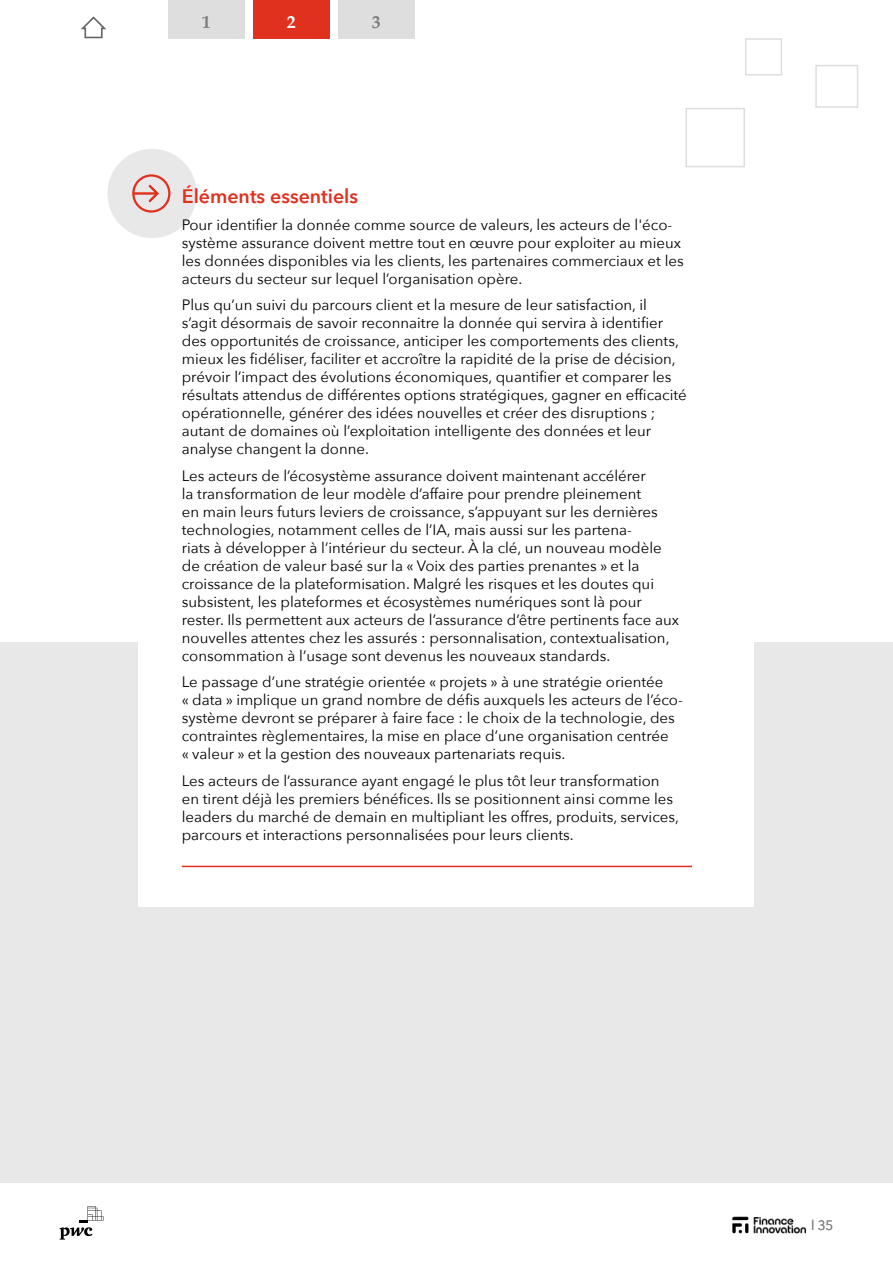
<style>
.page{position:relative;width:893px;height:1263px;background:#fff}
.page>*{position:absolute;margin:0;border:0;box-sizing:border-box;transform-origin:0 0}
.t1{font:600 19.5px "Avenir Next";color:#e0301e}
.t2{font:700 18px "Palatino";color:#7d7d7d}
.t3{font:700 18px "Palatino";color:#fff}
.t4{font:15px/18px "Avenir Next";color:#000}
.t5{font:13.5px "Avenir Next";color:#7d7d7d}
</style>
<div class="page">
<svg style="left:60px;top:1206px;width:44px;height:33px"></svg>
<img style="left:733px;top:1216px;width:72px;height:18px">
<div style="left:0;top:642px;width:893px;height:540px;background:#e8e8e8"></div>
<div style="left:139px;top:563px;width:615px;height:344px;background:#fff"></div>
<div style="left:107px;top:149px;width:90px;height:89px;background:#e8e8e8;border-radius:50%"></div>
<svg style="left:132px;top:174px;width:38px;height:39px"></svg>
<hr style="left:182px;top:866px;width:510px;height:1px;background:#e0301e">
<div style="left:685px;top:108px;width:60px;height:59px;border:2px solid #dedede"></div>
<div style="left:815px;top:65px;width:43px;height:43px;border:2px solid #dedede"></div>
<div style="left:745px;top:38px;width:37px;height:37px;border:2px solid #dedede"></div>
<svg style="left:81px;top:16px;width:25px;height:22px"></svg>
<div style="left:253px;top:0;width:77px;height:38px;background:#e0301e"></div>
<div style="left:338px;top:0;width:77px;height:38px;background:#dedede"></div>
<div style="left:168px;top:0;width:76px;height:38px;background:#dedede"></div>
<p class="t2" style="left:202px;top:6px;width:10px">1</p>
<p class="t3" style="left:287px;top:6px;width:10px">2</p>
<p class="t2" style="left:372px;top:6px;width:10px">3</p>
<h1 class="t1" style="left:182px;top:179px;width:178px">Éléments essentiels</h1>
<p class="t4" style="left:182px;top:215px;width:503px">Pour identifier la donnée comme source de valeurs, les acteurs de l'éco&shy;système assurance doivent mettre tout en œuvre pour exploiter au mieux les données disponibles via les clients, les partenaires commerciaux et les acteurs du secteur sur lequel l’organisation opère.</p>
<p class="t4" style="left:182px;top:295px;width:506px">Plus qu’un suivi du parcours client et la mesure de leur satisfaction, il<br>s’agit désormais de savoir reconnaitre la donnée qui servira à identifier des opportunités de croissance, anticiper les comportements des clients, mieux les fidéliser, faciliter et accroître la rapidité de la prise de décision, prévoir l’impact des évolutions économiques, quantifier et comparer les résultats attendus de différentes options stratégiques, gagner en efficacité opérationnelle, générer des idées nouvelles et créer des disruptions ; autant de domaines où l’exploitation intelligente des données et leur analyse changent la donne.</p>
<p class="t4" style="left:182px;top:466px;width:499px">Les acteurs de l’écosystème assurance doivent maintenant accélérer<br>la transformation de leur modèle d’affaire pour prendre pleinement<br>en main leurs futurs leviers de croissance, s’appuyant sur les dernières technologies, notamment celles de l’IA, mais aussi sur les partena-<br>riats à développer à l’intérieur du secteur. À la clé, un nouveau modèle de création de valeur basé sur la « Voix des parties prenantes » et la croissance de la plateformisation. Malgré les risques et les doutes qui subsistent, les plateformes et écosystèmes numériques sont là pour rester. Ils permettent aux acteurs de l’assurance d’être pertinents face aux nouvelles attentes chez les assurés : personnalisation, contextualisation, consommation à l’usage sont devenus les nouveaux standards.</p>
<p class="t4" style="left:182px;top:672px;width:503px">Le passage d’une stratégie orientée « projets » à une stratégie orientée<br>« data » implique un grand nombre de défis auxquels les acteurs de l’éco&shy;système devront se préparer à faire face : le choix de la technologie, des contraintes règlementaires, la mise en place d’une organisation centrée<br>« valeur » et la gestion des nouveaux partenariats requis.</p>
<p class="t4" style="left:182px;top:771px;width:499px">Les acteurs de l’assurance ayant engagé le plus tôt leur transformation en tirent déjà les premiers bénéfices. Ils se positionnent ainsi comme les leaders du marché de demain en multipliant les offres, produits, services, parcours et interactions personnalisées pour leurs clients.</p>
<p class="t5" style="left:811px;top:1213px;width:24px">ⅼ 35</p>
</div>
